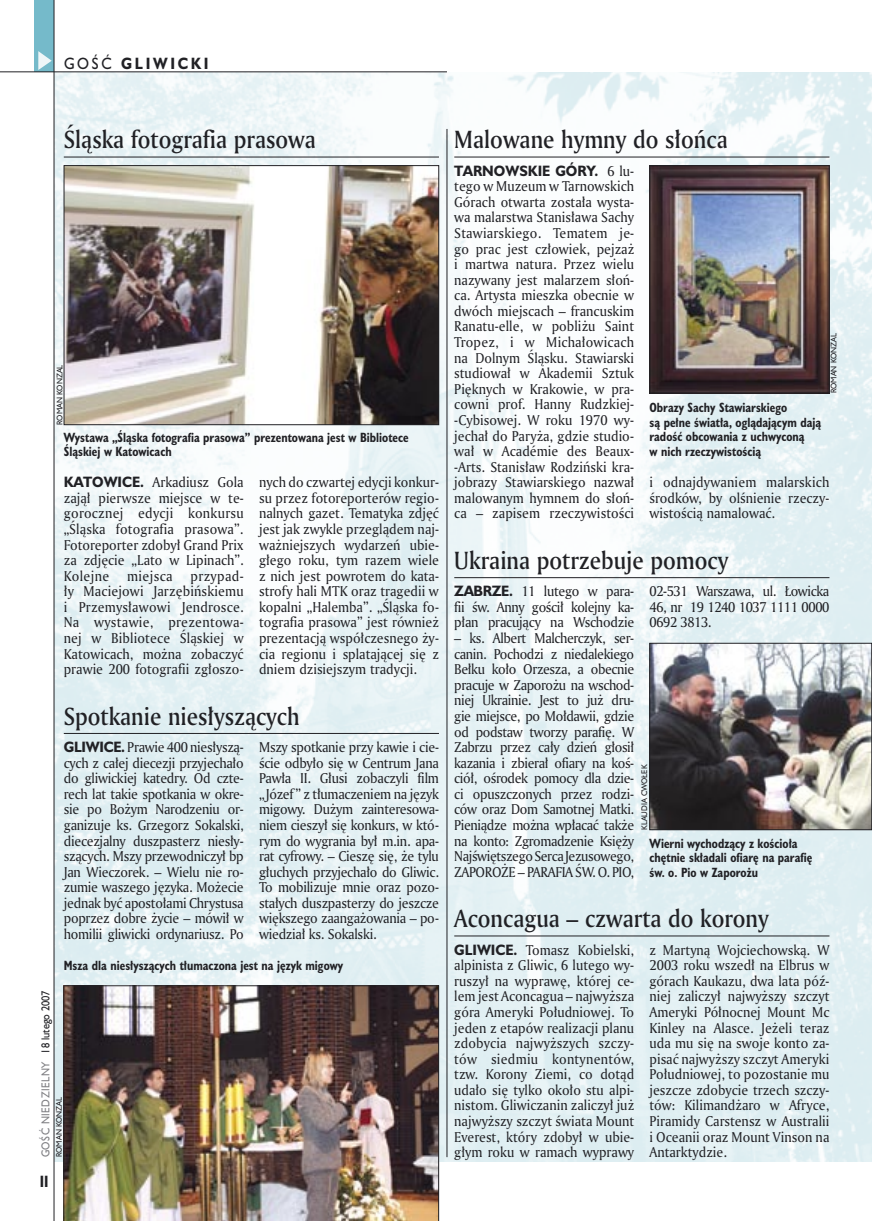
<style>
.page{position:relative;width:872px;height:1221px;background:#fff}
.page>*{position:absolute;margin:0;border:0;box-sizing:border-box;transform-origin:0 0}
._05d_tytyl_Kronika_AmMd_16_pt{font:24px "Amerigo Md PL";color:#212125;scale:.9 1}
.t1{font:700 15px "Humanst 521 PL";letter-spacing:.2em;color:#212125;scale:.9 1}
.t2{font:700 15px "Humanst 521 Cn PL";color:#212125;scale:.94 1}
._03_body_bez_akapitu{font:13.8px/15.6px "Amerigo PL";color:#212125;text-align:justify;scale:.94 1}
._03_body_bez_akapitu-2{font:13.8px "Amerigo PL";letter-spacing:.03em;color:#212125;scale:.94 1}
._09_podpis_zdjecia_HuCnB{font:700 12.3px/14.4px "Humanst 521 Cn PL";color:#212125;scale:.94 1}
.t3{font:10.5px "Humanst 521 PL";letter-spacing:.05em;color:#7f7f83;scale:.9 1}
.t4{font:10.5px "Humanst 521 PL";color:#212125;scale:.9 1}
._09a_autor_zdjecia_Hu_5_pt{font:7.5px "Humanst 521 PL";color:#212125;scale:.94 1}
.s1{font-weight:400}
.s2{font-family:"Humanst 521 PL";font-weight:700}
</style>
<div class="page">
<img style="left:55px;top:72px;width:817px;height:1089px">
<div style="left:35px;top:0;width:19px;height:72px;background:#75baca"></div>
<svg style="left:38px;top:51px;width:14px;height:19px"></svg>
<hr style="left:54px;top:0;width:1px;height:1220px;background:#212125">
<hr style="left:0;top:72px;width:447px;height:1px;background:#212125">
<hr style="left:447px;top:129px;width:1px;height:1027px;background:#212125">
<hr style="left:454px;top:935px;width:375px;height:1px;background:#212125">
<img style="left:66px;top:167px;width:371px;height:256px">
<div style="left:64px;top:165px;width:375px;height:260px;border:1px solid #212125"></div>
<hr style="left:454px;top:157px;width:375px;height:1px;background:#212125">
<hr style="left:64px;top:157px;width:375px;height:1px;background:#212125">
<img style="left:651px;top:167px;width:176px;height:224px">
<div style="left:649px;top:165px;width:180px;height:228px;border:1px solid #212125"></div>
<img style="left:64px;top:985px;width:375px;height:235px">
<img style="left:651px;top:645px;width:219px;height:183px">
<div style="left:649px;top:643px;width:223px;height:187px;border:1px solid #212125"></div>
<hr style="left:64px;top:733px;width:375px;height:1px;background:#212125">
<hr style="left:454px;top:577px;width:375px;height:1px;background:#212125">
<p class="t1" style="left:64px;top:53px;width:162px"><span class="s1">GOŚĆ</span> GLIWICKI</p>
<p class="_05d_tytyl_Kronika_AmMd_16_pt" style="left:64px;top:123px;width:282px">Śląska fotografia prasowa</p>
<p class="_09a_autor_zdjecia_Hu_5_pt" style="left:55px;top:425px;width:66px;rotate:-90deg">ROMAN KONZAL</p>
<p class="_09_podpis_zdjecia_HuCnB" style="left:64px;top:429px;width:368px">Wystawa „Śląska fotografia prasowa” prezentowana jest w Bibliotece<br>Śląskiej w Katowicach</p>
<p class="_03_body_bez_akapitu" style="left:64px;top:474px;width:193px"><span class="s2">KATOWICE.</span> Arkadiusz Gola zajął pierwsze miejsce w te&shy;gorocznej edycji konkursu „Śląska fotografia prasowa”.<br>Fotoreporter zdobył Grand Prix za zdjęcie „Lato w Lipinach”.<br>Kolejne</p>
<p class="_03_body_bez_akapitu" style="left:64px;top:567px;width:193px;text-indent:127px">przypad&shy;ły Maciejowi Jarzębińskiemu i Przemysławowi Jendrosce.<br>Na wystawie, prezentowa&shy;nej w Bibliotece Śląskiej w Katowicach, można zobaczyć prawie 200 fotografii zgłoszo-</p>
<p class="_03_body_bez_akapitu-2" style="left:127px;top:566px;width:50px">miejsca</p>
<p class="_03_body_bez_akapitu" style="left:259px;top:474px;width:193px">nych do czwartej edycji konkur&shy;su przez fotoreporterów regio&shy;nalnych gazet. Tematyka zdjęć jest jak zwykle przeglądem naj&shy;ważniejszych wydarzeń ubie&shy;głego roku, tym razem wiele z nich jest powrotem do kata&shy;strofy hali MTK oraz tragedii w kopalni „Halemba”. „Śląska fo&shy;tografia prasowa” jest również prezentacją współczesnego ży&shy;cia regionu i splatającej się z dniem dzisiejszym tradycji.</p>
<p class="t4" style="left:38px;top:1053px;width:72px;rotate:-90deg">18 lutego 2007</p>
<p class="_05d_tytyl_Kronika_AmMd_16_pt" style="left:64px;top:699px;width:263px">Spotkanie niesłyszących</p>
<p class="_03_body_bez_akapitu" style="left:64px;top:739px;width:193px"><span class="s2">GLIWICE.</span> Prawie 400 niesłyszą&shy;cych z całej diecezji przyjechało do gliwickiej katedry. Od czte&shy;rech lat takie spotkania w okre&shy;sie po Bożym Narodzeniu or&shy;ganizuje ks. Grzegorz Sokalski, diecezjalny duszpasterz niesły&shy;szących. Mszy przewodniczył bp Jan Wieczorek. – Wielu nie ro&shy;zumie waszego języka. Możecie jednak być apostołami Chrystusa poprzez dobre życie – mówił w homilii gliwicki ordynariusz. Po</p>
<p class="_03_body_bez_akapitu" style="left:259px;top:739px;width:193px">Mszy spotkanie przy kawie i cie&shy;ście odbyło się w Centrum Jana Pawła II. Głusi zobaczyli film „Józef” z tłumaczeniem na język migowy. Dużym zainteresowa&shy;niem cieszył się konkurs, w któ&shy;rym do wygrania był m.in. apa&shy;rat cyfrowy. – Cieszę się, że tylu głuchych przyjechało do Gliwic.<br>To mobilizuje mnie oraz pozo&shy;stałych duszpasterzy do jeszcze większego zaangażowania – po&shy;wiedział ks. Sokalski.</p>
<p class="_09_podpis_zdjecia_HuCnB" style="left:64px;top:958px;width:299px">Msza dla niesłyszących tłumaczona jest na język migowy</p>
<p class="t3" style="left:38px;top:1157px;width:108px;rotate:-90deg">GOŚĆ NIEDZIELNY</p>
<p class="_09a_autor_zdjecia_Hu_5_pt" style="left:54px;top:1156px;width:66px;rotate:-90deg">ROMAN KONZAL</p>
<p class="t2" style="left:40px;top:1170px;width:11px">II</p>
<p class="_05d_tytyl_Kronika_AmMd_16_pt" style="left:454px;top:123px;width:305px">Malowane hymny do słońca</p>
<p class="_03_body_bez_akapitu" style="left:454px;top:162px;width:193px"><span class="s2">TARNOWSKIE GÓRY.</span> 6 lu&shy;tego w Muzeum w Tarnowskich Górach otwarta została wysta&shy;wa malarstwa Stanisława Sachy Stawiarskiego. Tematem je&shy;go prac jest człowiek, pejzaż i martwa natura. Przez wielu nazywany jest malarzem słoń&shy;ca. Artysta mieszka obecnie w dwóch miejscach – francuskim Ranatu-elle, w pobliżu Saint Tropez, i w Michałowicach na Dolnym Śląsku. Stawiarski studiował w Akademii Sztuk Pięknych w Krakowie, w pra&shy;cowni prof. Hanny Rudzkiej--Cybisowej. W roku 1970 wy&shy;jechał do Paryża, gdzie studio&shy;wał w Académie des Beaux--Arts. Stanisław Rodziński kra&shy;jobrazy Stawiarskiego nazwał malowanym hymnem do słoń&shy;ca – zapisem rzeczywistości</p>
<p class="_09a_autor_zdjecia_Hu_5_pt" style="left:828px;top:393px;width:66px;rotate:-90deg">ROMAN KONZAL</p>
<p class="_09_podpis_zdjecia_HuCnB" style="left:649px;top:400px;width:184px">Obrazy Sachy Stawiarskiego<br>są pełne światła, oglądającym dają radość obcowania z uchwyconą<br>w nich rzeczywistością</p>
<p class="_03_body_bez_akapitu" style="left:649px;top:474px;width:193px">i odnajdywaniem malarskich środków, by olśnienie rzeczy&shy;wistością namalować.</p>
<p class="_05d_tytyl_Kronika_AmMd_16_pt" style="left:454px;top:544px;width:306px">Ukraina potrzebuje pomocy</p>
<p class="_03_body_bez_akapitu" style="left:454px;top:583px;width:193px"><span class="s2">ZABRZE.</span> 11 lutego w para&shy;fii św. Anny gościł kolejny ka&shy;płan pracujący na Wschodzie</p>
<p class="_03_body_bez_akapitu" style="left:454px;top:630px;width:193px">– ks. Albert Malcherczyk, ser&shy;canin. Pochodzi z niedalekiego Bełku koło Orzesza, a obecnie pracuje w Zaporożu na wschod&shy;niej Ukrainie. Jest to już dru&shy;gie miejsce, po Mołdawii, gdzie od podstaw tworzy parafię. W Zabrzu przez cały dzień głosił kazania i zbierał ofiary na koś&shy;ciół, ośrodek pomocy dla dzie&shy;ci opuszczonych przez rodzi&shy;ców oraz Dom Samotnej Matki.<br>Pieniądze można wpłacać także na konto: Zgromadzenie Księży Najświętszego Serca Jezusowego, ZAPOROŻE – PARAFIA ŚW. O. PIO,</p>
<p class="_03_body_bez_akapitu" style="left:649px;top:583px;width:193px">02-531 Warszawa, ul. Łowicka 46, nr 19 1240 1037 1111 0000<br>0692 3813.</p>
<p class="_09a_autor_zdjecia_Hu_5_pt" style="left:639px;top:830px;width:71px;rotate:-90deg">KLAUDIA CWOŁEK</p>
<p class="_09_podpis_zdjecia_HuCnB" style="left:649px;top:835px;width:175px">Wierni wychodzący z kościoła chętnie składali ofiarę na parafię św. o. Pio w Zaporożu</p>
<p class="_05d_tytyl_Kronika_AmMd_16_pt" style="left:454px;top:902px;width:351px">Aconcagua – czwarta do korony</p>
<p class="_03_body_bez_akapitu" style="left:454px;top:941px;width:193px"><span class="s2">GLIWICE.</span> Tomasz Kobielski, alpinista z Gliwic, 6 lutego wy&shy;ruszył na wyprawę, której ce&shy;lem jest Aconcagua – najwyższa góra Ameryki Południowej. To jeden z etapów realizacji planu zdobycia najwyższych szczy&shy;tów siedmiu kontynentów, tzw. Korony Ziemi, co dotąd udało się tylko około stu alpi&shy;nistom. Gliwiczanin zaliczył już najwyższy szczyt świata Mount Everest, który zdobył w ubie&shy;głym roku w ramach wyprawy</p>
<p class="_03_body_bez_akapitu" style="left:649px;top:941px;width:193px">z Martyną Wojciechowską. W 2003 roku wszedł na Elbrus w górach Kaukazu, dwa lata póź&shy;niej zaliczył najwyższy szczyt Ameryki Północnej Mount Mc Kinley na Alasce. Jeżeli teraz uda mu się na swoje konto za&shy;pisać najwyższy szczyt Ameryki Południowej, to pozostanie mu jeszcze zdobycie trzech szczy&shy;tów: Kilimandżaro w Afryce, Piramidy Carstensz w Australii i Oceanii oraz Mount Vinson na Antarktydzie.</p>
</div>
